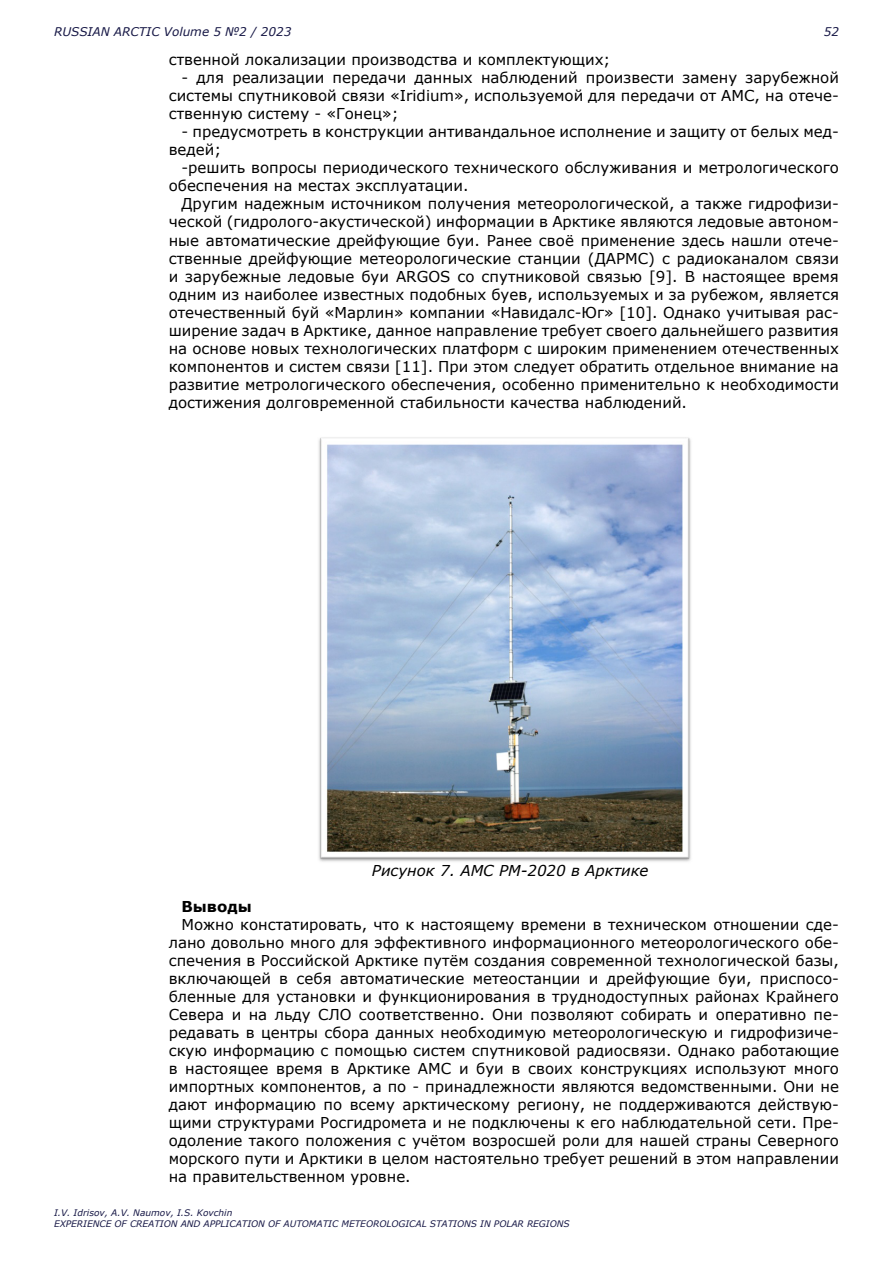
<style>
.page{position:relative;width:893px;height:1263px;background:#fff}
.page>*{position:absolute;margin:0;border:0;box-sizing:border-box;transform-origin:0 0}
.t1{font:15px/18px "Verdana";color:#000;text-align:justify}
.t2{font:italic 15px "Verdana";color:#000}
.t3{font:700 15px "Verdana";color:#000}
.t4{font:italic 12px "Verdana";color:#171846}
.t5{font:italic 9px/10.8px "Verdana";color:#171846}
</style>
<div class="page">
<img style="left:318px;top:437px;width:373px;height:425px">
<p class="t4" style="left:54px;top:24px;width:239px">RUSSIAN ARCTIC Volume 5 №2 / 2023</p>
<p class="t4" style="left:824px;top:24px;width:17px">52</p>
<p class="t1" style="left:169px;top:51px;width:443px">ственной локализации производства и комплектующих;</p>
<p class="t1" style="left:169px;top:69px;width:672px;text-indent:13px">- для реализации передачи данных наблюдений произвести замену зарубежной системы спутниковой связи «Iridium», используемой для передачи от АМС, на отече&shy;ственную систему - «Гонец»;</p>
<p class="t1" style="left:169px;top:123px;width:672px;text-indent:13px">- предусмотреть в конструкции антивандальное исполнение и защиту от белых мед&shy;ведей;</p>
<p class="t1" style="left:169px;top:159px;width:672px;text-indent:13px">-решить вопросы периодического технического обслуживания и метрологического обеспечения на местах эксплуатации.</p>
<p class="t1" style="left:169px;top:195px;width:672px;text-indent:13px">Другим надежным источником получения метеорологической, а также гидрофизи&shy;ческой (гидролого-акустической) информации в Арктике являются ледовые автоном&shy;ные автоматические дрейфующие буи. Ранее своё применение здесь нашли отече&shy;ственные дрейфующие метеорологические станции (ДАРМС) c радиоканалом связи и зарубежные ледовые буи ARGOS со спутниковой связью [9]. В настоящее время одним из наиболее известных подобных буев, используемых и за рубежом, является отечественный буй «Марлин» компании «Навидалс-Юг» [10]. Однако учитывая рас&shy;ширение задач в Арктике, данное направление требует своего дальнейшего развития на основе новых технологических платформ с широким применением отечественных компонентов и систем связи [11]. При этом следует обратить отдельное внимание на развитие метрологического обеспечения, особенно применительно к необходимости достижения долговременной стабильности качества наблюдений.</p>
<p class="t2" style="left:372px;top:860px;width:278px">Рисунок 7. АМС РМ-2020 в Арктике</p>
<p class="t3" style="left:181px;top:895px;width:72px">Выводы</p>
<p class="t1" style="left:169px;top:915px;width:672px;text-indent:13px">Можно констатировать, что к настоящему времени в техническом отношении сде&shy;лано довольно много для эффективного информационного метеорологического обе&shy;спечения в Российской Арктике путём создания современной технологической базы, включающей в себя автоматические метеостанции и дрейфующие буи, приспосо&shy;бленные для установки и функционирования в труднодоступных районах Крайнего Севера и на льду СЛО соответственно. Они позволяют собирать и оперативно пе&shy;редавать в центры сбора данных необходимую метеорологическую и гидрофизиче&shy;скую информацию с помощью систем спутниковой радиосвязи. Однако работающие в настоящее время в Арктике АМС и буи в своих конструкциях используют много импортных компонентов, а по - принадлежности являются ведомственными. Они не дают информацию по всему арктическому региону, не поддерживаются действую&shy;щими структурами Росгидромета и не подключены к его наблюдательной сети. Пре&shy;одоление такого положения с учётом возросшей роли для нашей страны Северного морского пути и Арктики в целом настоятельно требует решений в этом направлении на правительственном уровне.</p>
<p class="t5" style="left:54px;top:1207px;width:517px">I.V. Idrisov, A.V. Naumov, I.S. Kovchin<br>EXPERIENCE OF CREATION AND APPLICATION OF AUTOMATIC METEOROLOGICAL STATIONS IN POLAR REGIONS</p>
</div>
